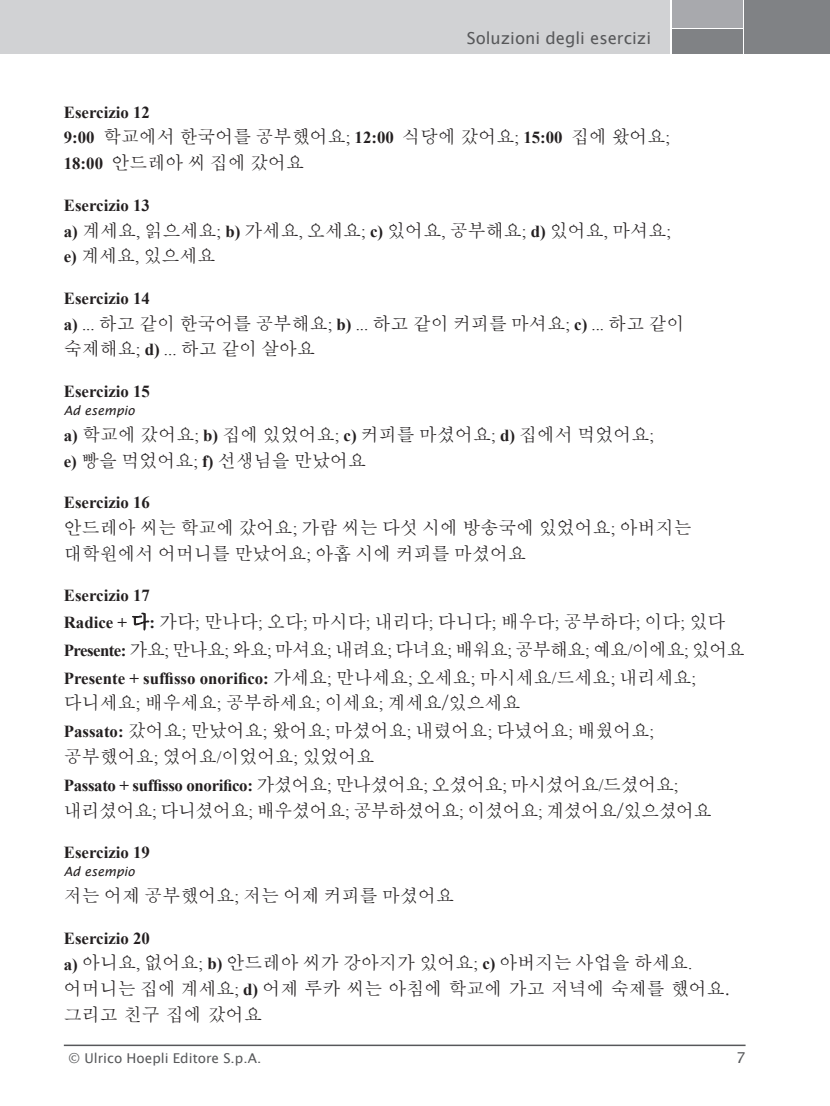
<style>
.page{position:relative;width:830px;height:1106px;background:#fff}
.page>*{position:absolute;margin:0;border:0;box-sizing:border-box;transform-origin:0 0}
.t1{font:18px/25.7px "Batang";color:#231f20}
.t2{font:18px/27.9px "Batang";letter-spacing:-.03em;color:#231f20}
.t3{font:18px "Batang";letter-spacing:-.02em;color:#231f20}
.t4{font:700 16.8px "Times New Roman";color:#231f20}
.t5{font:700 16.8px "Times New Roman";letter-spacing:-.02em;color:#231f20}
.t6{font:16.5px "Lucida Sans";color:#57585a}
.t7{font:15px "Lucida Sans";color:#57585a}
.t8{font:13.5px "Lucida Sans";color:#57585a}
.t9{font:italic 12.75px "Lucida Sans";color:#231f20}
.s1{font-family:"Times New Roman";font-weight:700;font-size:16.8px}
.s2{font-family:"Times New Roman";font-size:16.8px}
.s3{font-family:"Batang";font-weight:400;font-size:18px}
.s4{font-weight:400}
</style>
<div class="page">
<div style="left:671px;top:0;width:71px;height:27px;background:#a8a9ad"></div>
<div style="left:671px;top:29px;width:71px;height:25px;background:#808285"></div>
<div style="left:744px;top:0;width:85px;height:54px;background:#808285"></div>
<div style="left:0;top:0;width:669px;height:54px;background:#d1d2d4"></div>
<hr style="left:64px;top:1044px;width:681px;height:2px;background:#57585a">
<svg style="left:132px;top:612px;width:17px;height:18px"></svg>
<p class="t6" style="left:466px;top:29px;width:186px">Soluzioni degli esercizi</p>
<p class="t4" style="left:64px;top:100px;width:88px">Esercizio 12</p>
<p class="t1" style="left:64px;top:124px;width:607px"><span class="s1">9:00</span> 학교에서 한국어를 공부했어요<span class="s2">;</span> <span class="s1">12:00</span> 식당에 갔어요<span class="s2">;</span> <span class="s1">15:00</span> 집에 왔어요<span class="s2">;<br></span><span class="s1">18:00</span> 안드레아 씨 집에 갔어요</p>
<p class="t4" style="left:64px;top:193px;width:88px">Esercizio 13</p>
<p class="t1" style="left:64px;top:217px;width:608px"><span class="s1">a)</span> 계세요<span class="s2">,</span> 읽으세요<span class="s2">;</span> <span class="s1">b)</span> 가세요<span class="s2">,</span> 오세요<span class="s2">;</span> <span class="s1">c)</span> 있어요<span class="s2">,</span> 공부해요<span class="s2">;</span> <span class="s1">d)</span> 있어요<span class="s2">,</span> 마셔요<span class="s2">; </span><span class="s1">e)</span> 계세요<span class="s2">,</span> 있으세요</p>
<p class="t4" style="left:64px;top:287px;width:88px">Esercizio 14</p>
<p class="t1" style="left:64px;top:310px;width:622px"><span class="s1">a)</span> <span class="s2">...</span> 하고 같이 한국어를 공부해요<span class="s2">;</span> <span class="s1">b)</span> <span class="s2">...</span> 하고 같이 커피를 마셔요<span class="s2">;</span> <span class="s1">c)</span> <span class="s2">...</span> 하고 같이 숙제해요<span class="s2">;</span> <span class="s1">d)</span> <span class="s2">...</span> 하고 같이 살아요</p>
<p class="t4" style="left:64px;top:380px;width:88px">Esercizio 15</p>
<p class="t9" style="left:64px;top:403px;width:72px">Ad esempio</p>
<p class="t1" style="left:64px;top:422px;width:591px"><span class="s1">a)</span> 학교에 갔어요<span class="s2">;</span> <span class="s1">b)</span> 집에 있었어요<span class="s2">;</span> <span class="s1">c)</span> 커피를 마셨어요<span class="s2">;</span> <span class="s1">d)</span> 집에서 먹었어요<span class="s2">; </span><span class="s1">e)</span> 빵을 먹었어요<span class="s2">;</span> <span class="s1">f)</span> 선생님을 만났어요</p>
<p class="t4" style="left:64px;top:491px;width:88px">Esercizio 16</p>
<p class="t1" style="left:64px;top:515px;width:629px">안드레아 씨는 학교에 갔어요<span class="s2">;</span> 가람 씨는 다섯 시에 방송국에 있었어요<span class="s2">;</span> 아버지는 대학원에서 어머니를 만났어요<span class="s2">;</span> 아홉 시에 커피를 마셨어요</p>
<p class="t4" style="left:64px;top:584px;width:88px">Esercizio 17</p>
<p class="t2" style="left:64px;top:607px;width:682px"><span class="s1">Radice +</span> 다<span class="s1">:</span> 가다<span class="s2">;</span> 만나다<span class="s2">;</span> 오다<span class="s2">;</span> 마시다<span class="s2">;</span> 내리다<span class="s2">;</span> 다니다<span class="s2">;</span> 배우다<span class="s2">;</span> 공부하다<span class="s2">;</span> 이다<span class="s2">;</span> 있다<br><span class="s1">Presente:</span> 가요<span class="s2">;</span> 만나요<span class="s2">;</span> 와요<span class="s2">;</span> 마셔요<span class="s2">;</span> 내려요<span class="s2">;</span> 다녀요<span class="s2">;</span> 배워요<span class="s2">;</span> 공부해요<span class="s2">;</span> 예요<span class="s2">/</span>이에요<span class="s2">;</span> 있어요</p>
<p class="t4" style="left:64px;top:666px;width:633px">Presente + suffisso onorifico: <span class="s3">가세요</span><span class="s4">;</span> <span class="s3">만나세요</span><span class="s4">;</span> <span class="s3">오세요</span><span class="s4">;</span> <span class="s3">마시세요</span><span class="s4">/</span><span class="s3">드세요</span><span class="s4">;</span> <span class="s3">내리세요</span><span class="s4">;</span></p>
<p class="t1" style="left:64px;top:689px;width:591px;line-height:27.9px">다니세요<span class="s2">;</span> 배우세요<span class="s2">;</span> 공부하세요<span class="s2">;</span> 이세요<span class="s2">;</span> 계세요/있으세요<br><span class="s1">Passato:</span> 갔어요<span class="s2">;</span> 만났어요<span class="s2">;</span> 왔어요<span class="s2">;</span> 마셨어요<span class="s2">;</span> 내렸어요<span class="s2">;</span> 다녔어요<span class="s2">;</span> 배웠어요<span class="s2">;</span></p>
<p class="t1" style="left:64px;top:743px;width:312px">공부했어요<span class="s2">;</span> 였어요<span class="s2">/</span>이었어요<span class="s2">;</span> 있었어요</p>
<p class="t5" style="left:64px;top:773px;width:616px">Passato + suffisso onorifico: <span class="s3">가셨어요</span><span class="s4">;</span> <span class="s3">만나셨어요</span><span class="s4">;</span> <span class="s3">오셨어요</span><span class="s4">;</span> <span class="s3">마시셨어요</span><span class="s4">/</span><span class="s3">드셨어요</span><span class="s4">;</span></p>
<p class="t3" style="left:64px;top:801px;width:649px">내리셨어요<span class="s2">;</span> 다니셨어요<span class="s2">;</span> 배우셨어요<span class="s2">;</span> 공부하셨어요<span class="s2">;</span> 이셨어요<span class="s2">;</span> 계셨어요/있으셨어요</p>
<p class="t4" style="left:64px;top:841px;width:88px">Esercizio 19</p>
<p class="t9" style="left:64px;top:864px;width:72px">Ad esempio</p>
<p class="t1" style="left:64px;top:883px;width:391px">저는 어제 공부했어요<span class="s2">;</span> 저는 어제 커피를 마셨어요</p>
<p class="t4" style="left:64px;top:926px;width:88px">Esercizio 20</p>
<p class="t1" style="left:64px;top:950px;width:667px"><span class="s1">a)</span> 아니요<span class="s2">,</span> 없어요<span class="s2">;</span> <span class="s1">b)</span> 안드레아 씨가 강아지가 있어요<span class="s2">;</span> <span class="s1">c)</span> 아버지는 사업을 하세요<span class="s2">. </span>어머니는 집에 계세요<span class="s2">;</span> <span class="s1">d)</span> 어제 루카 씨는 아침에 학교에 가고 저녁에 숙제를 했어요. 그리고 친구 집에 갔어요</p>
<p class="t8" style="left:69px;top:1050px;width:194px">© Ulrico Hoepli Editore S.p.A.</p>
<p class="t7" style="left:735px;top:1049px;width:11px">7</p>
</div>
